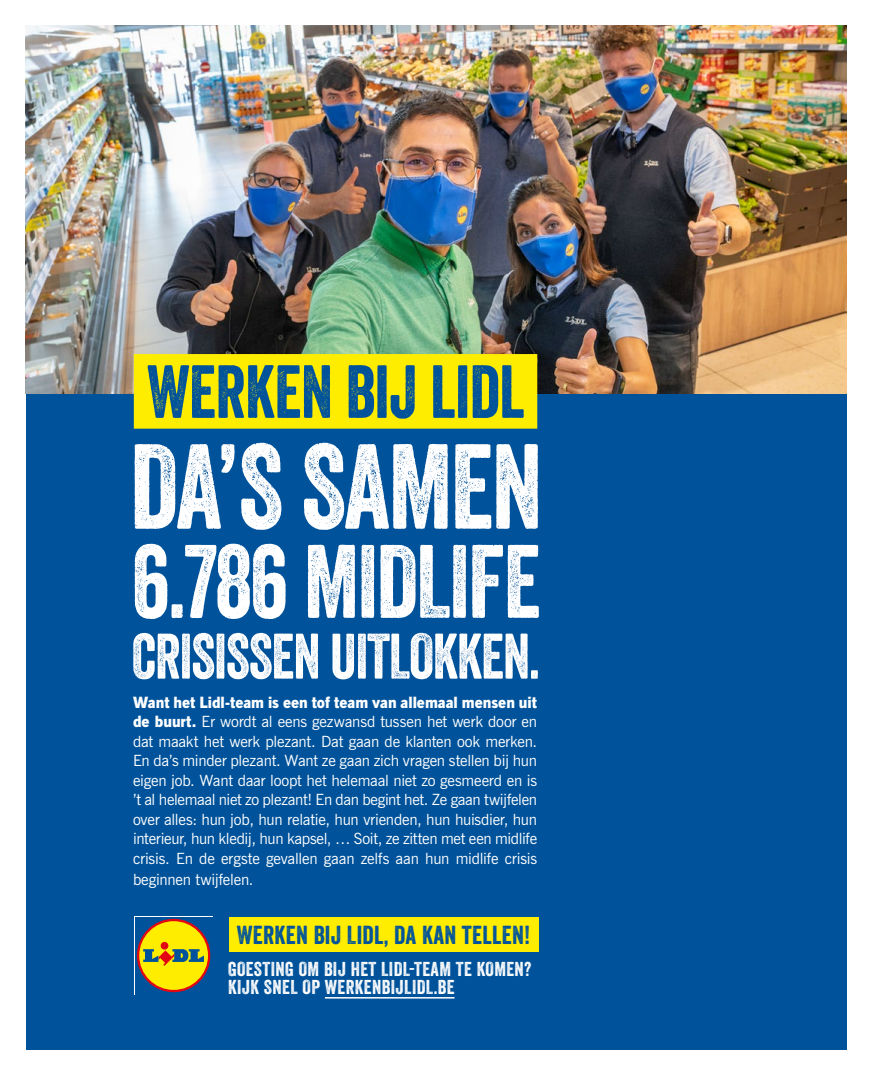
<style>
.page{position:relative;width:872px;height:1076px;background:#fff}
.page>*{position:absolute;margin:0;border:0;box-sizing:border-box;transform-origin:0 0}
.t1{font:116.7px "Veneer";letter-spacing:-.02em;color:#fff;scale:.94 1}
.t2{font:100.65px "Veneer";letter-spacing:-.02em;color:#fff;scale:.94 1}
.t3{font:72.75px "Veneer";letter-spacing:-.01em;color:#00539b;scale:.95 1}
.t4{font:62.1px "Veneer";letter-spacing:-.02em;color:#fff;scale:.94 1}
.t5{font:25.2px "Veneer";letter-spacing:.01em;color:#00539b}
.t6{font:19.5px/18px "Veneer";letter-spacing:.02em;color:#fff}
.t7{font:15.45px/19.5px "News Gothic BT";letter-spacing:-.01em;color:#fff;text-align:justify}
.t8{font:15.45px "News Gothic X Bd BT";color:#fff}
.s1{font-family:"News Gothic X Bd BT"}
</style>
<div class="page">
<div style="left:26px;top:26px;width:820px;height:1024px;background:#00539b"></div>
<img style="left:26px;top:26px;width:820px;height:367px">
<div style="left:134px;top:354px;width:403px;height:75px;background:#ffed00"></div>
<hr style="left:325px;top:997px;width:129px;height:1px;background:#fff">
<svg style="left:134px;top:916px;width:79px;height:79px"></svg>
<div style="left:135px;top:917px;width:77px;height:77px;background:#00539b"></div>
<svg style="left:137px;top:919px;width:73px;height:73px"></svg>
<div style="left:139px;top:921px;width:69px;height:69px;background:#ffed00;border-radius:50%"></div>
<div style="left:161px;top:942px;width:7px;height:7px;background:#e30613;border-radius:50%"></div>
<svg style="left:143px;top:949px;width:61px;height:17px"></svg>
<div style="left:229px;top:917px;width:309px;height:35px;background:#ffed00"></div>
<h3 class="t3" style="left:147px;top:347px;width:399px">WERKEN BIJ LIDL</h3>
<h1 class="t1" style="left:130px;top:415px;width:441px">DA’S SAMEN</h1>
<h2 class="t2" style="left:132px;top:520px;width:436px">6.786 MIDLIFE</h2>
<h3 class="t4" style="left:132px;top:618px;width:435px">CRISISSEN UITLOKKEN.</h3>
<p class="t8" style="left:133px;top:693px;width:405px">Want het Lidl-team is een tof team van allemaal mensen uit</p>
<p class="t7" style="left:133px;top:712px;width:405px"><span class="s1">de buurt.</span> Er wordt al eens gezwansd tussen het werk door en dat maakt het werk plezant. Dat gaan de klanten ook merken.<br>En da’s minder plezant. Want ze gaan zich vragen stellen bĳ hun eigen job. Want daar loopt het helemaal niet zo gesmeerd en is ’t al helemaal niet zo plezant! En dan begint het. Ze gaan twĳfelen over alles: hun job, hun relatie, hun vrienden, hun huisdier, hun interieur, hun kledĳ, hun kapsel, … Soit, ze zitten met een midlife crisis. En de ergste gevallen gaan zelfs aan hun midlife crisis</p>
<p class="t7" style="left:133px;top:870px;width:122px">beginnen twĳfelen.</p>
<h3 class="t5" style="left:237px;top:919px;width:295px">WERKEN BIJ LIDL, DA KAN TELLEN!</h3>
<p class="t6" style="left:228px;top:960px;width:304px">GOESTING OM BIJ HET LIDL-TEAM TE KOMEN?<br>KIJK SNEL OP WERKENBIJLIDL.BE</p>
</div>
